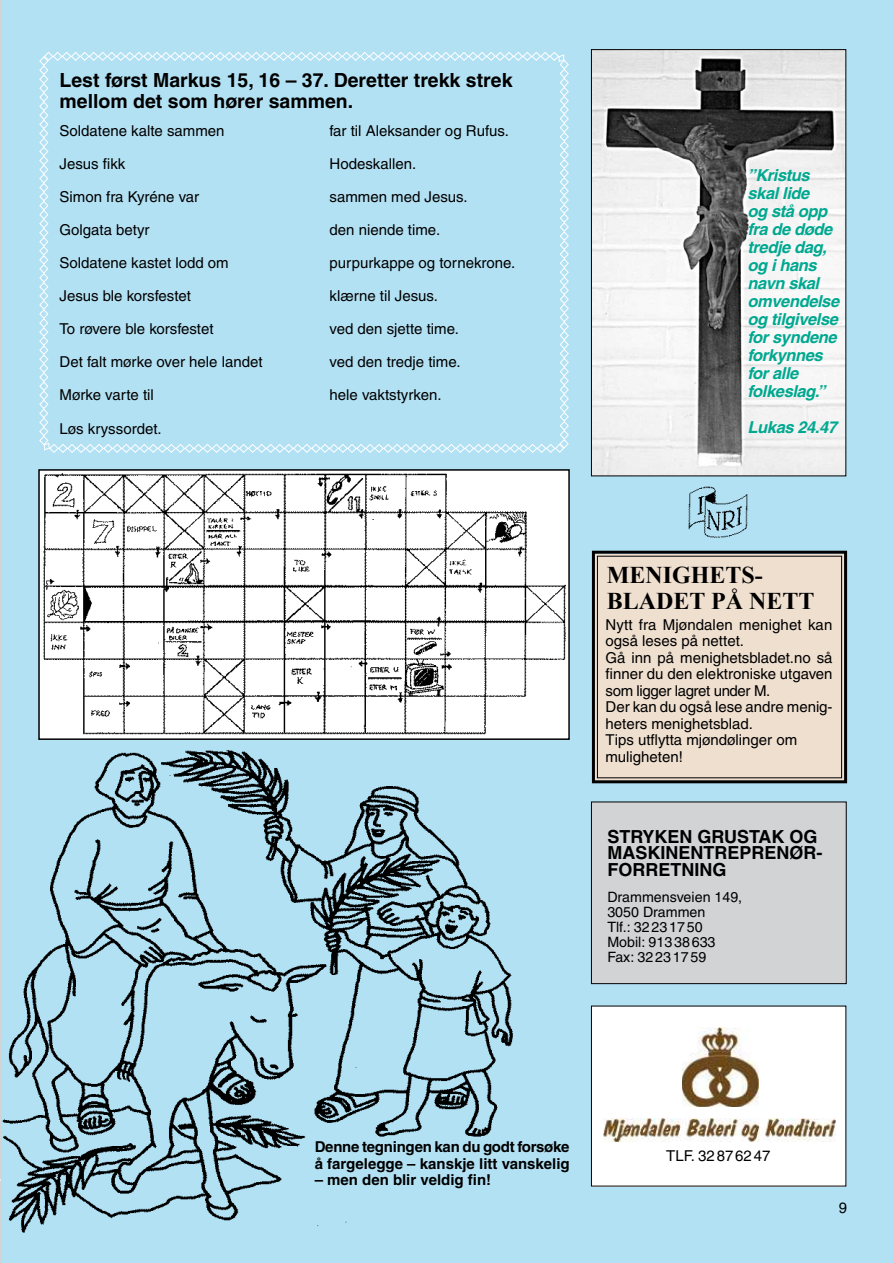
<style>
.page{position:relative;width:893px;height:1263px;background:#b3e1f4}
.page>*{position:absolute;margin:0;border:0;box-sizing:border-box;transform-origin:0 0}
.t1{font:700 24px/25.5px "Times New Roman";color:#000}
.t2{font:700 19.5px/21px "Helvetica LT";color:#000}
.t3{font:700 18px/16.5px "Helvetica LT";color:#000}
.t4{font:italic 700 16.5px/18px "Helvetica LT";letter-spacing:-.025em;color:#00a890}
.t5{font:15px/16.5px "Helvetica LT";color:#000}
.t6{font:700 15px/16.5px "Helvetica LT";color:#000}
.t7{font:14.25px/15px "Helvetica LT";color:#000}
</style>
<div class="page">
<div style="left:591px;top:1006px;width:255px;height:180px;background:#fff"></div>
<img style="left:604px;top:1119px;width:231px;height:22px">
<img style="left:682px;top:1028px;width:77px;height:78px">
<img style="left:0;top:1147px;width:1px;height:42px">
<div style="left:39px;top:51px;width:530px;height:402px;background:#b3e1f4"></div>
<div style="left:38px;top:469px;width:532px;height:271px;border:2px solid #000"></div>
<img style="left:43px;top:473px;width:524px;height:262px">
<img style="left:1px;top:742px;width:532px;height:491px">
<div style="left:591px;top:802px;width:255px;height:182px;background:#d1d3d4"></div>
<div style="left:591px;top:801px;width:256px;height:183px;border:1px solid #000"></div>
<svg style="left:590px;top:549px;width:259px;height:236px;background:#e0d3c5"></svg>
<div style="left:597px;top:556px;width:245px;height:222px;border:1px solid #000"></div>
<img style="left:593px;top:51px;width:251px;height:423px">
<div style="left:591px;top:49px;width:255px;height:427px;border:1px solid #000"></div>
<img style="left:689px;top:486px;width:59px;height:51px">
<h2 class="t2" style="left:60px;top:70px;width:454px">Lest først Markus 15, 16 – 37. Deretter trekk strek mellom det som hører sammen.</h2>
<p class="t5" style="left:60px;top:123px;width:167px">Soldatene kalte sammen</p>
<p class="t5" style="left:330px;top:123px;width:181px">far til Aleksander og Rufus.</p>
<p class="t5" style="left:60px;top:156px;width:67px">Jesus fikk</p>
<p class="t5" style="left:330px;top:156px;width:88px">Hodeskallen.</p>
<p class="t5" style="left:60px;top:189px;width:141px">Simon fra Kyréne var</p>
<p class="t5" style="left:330px;top:189px;width:140px">sammen med Jesus.</p>
<p class="t5" style="left:60px;top:222px;width:92px">Golgata betyr</p>
<p class="t5" style="left:330px;top:222px;width:112px">den niende time.</p>
<p class="t5" style="left:60px;top:255px;width:171px">Soldatene kastet lodd om</p>
<p class="t5" style="left:330px;top:255px;width:187px">purpurkappe og tornekrone.</p>
<p class="t5" style="left:60px;top:288px;width:133px">Jesus ble korsfestet</p>
<p class="t5" style="left:330px;top:288px;width:110px">klærne til Jesus.</p>
<p class="t5" style="left:60px;top:321px;width:156px">To røvere ble korsfestet</p>
<p class="t5" style="left:330px;top:321px;width:131px">ved den sjette time.</p>
<p class="t5" style="left:60px;top:354px;width:205px">Det falt mørke over hele landet</p>
<p class="t5" style="left:330px;top:354px;width:133px">ved den tredje time.</p>
<p class="t5" style="left:60px;top:387px;width:96px">Mørke varte til</p>
<p class="t5" style="left:330px;top:387px;width:114px">hele vaktstyrken.</p>
<p class="t5" style="left:60px;top:421px;width:104px">Løs kryssordet.</p>
<p class="t4" style="left:747px;top:166px;width:93px">”Kristus skal lide<br>og stå opp fra de døde tredje dag, og i hans navn skal omvendelse og tilgivelse for syndene forkynnes for alle folkeslag.”</p>
<p class="t4" style="left:747px;top:418px;width:91px">Lukas 24.47</p>
<h1 class="t1" style="left:607px;top:562px;width:209px">MENIGHETS-<br>BLADET PÅ NETT</h1>
<p class="t5" style="left:606px;top:616px;width:229px">Nytt fra Mjøndalen menighet kan også leses på nettet.<br>Gå inn på menighetsbladet.no så finner du den elektroniske utgaven som ligger lagret under M.<br>Der kan du også lese andre menig&shy;heters menighetsblad.<br>Tips utflytta mjøndølinger om muligheten!</p>
<p class="t3" style="left:607px;top:828px;width:216px">STRYKEN GRUSTAK OG<br>MASKINENTREPRENØR-<br>FORRETNING</p>
<p class="t7" style="left:607px;top:890px;width:136px">Drammensveien 149,<br>3050 Drammen<br>Tlf.: 32231750<br>Mobil: 91338633<br>Fax: 32231759</p>
<p class="t6" style="left:315px;top:1138px;width:257px">Denne tegningen kan du godt forsøke å fargelegge – kanskje litt vanskelig</p>
<p class="t6" style="left:315px;top:1171px;width:178px">– men den blir veldig fin!</p>
<p class="t5" style="left:666px;top:1147px;width:106px">TLF. 32876247</p>
<p class="t5" style="left:839px;top:1199px;width:10px">9</p>
</div>
